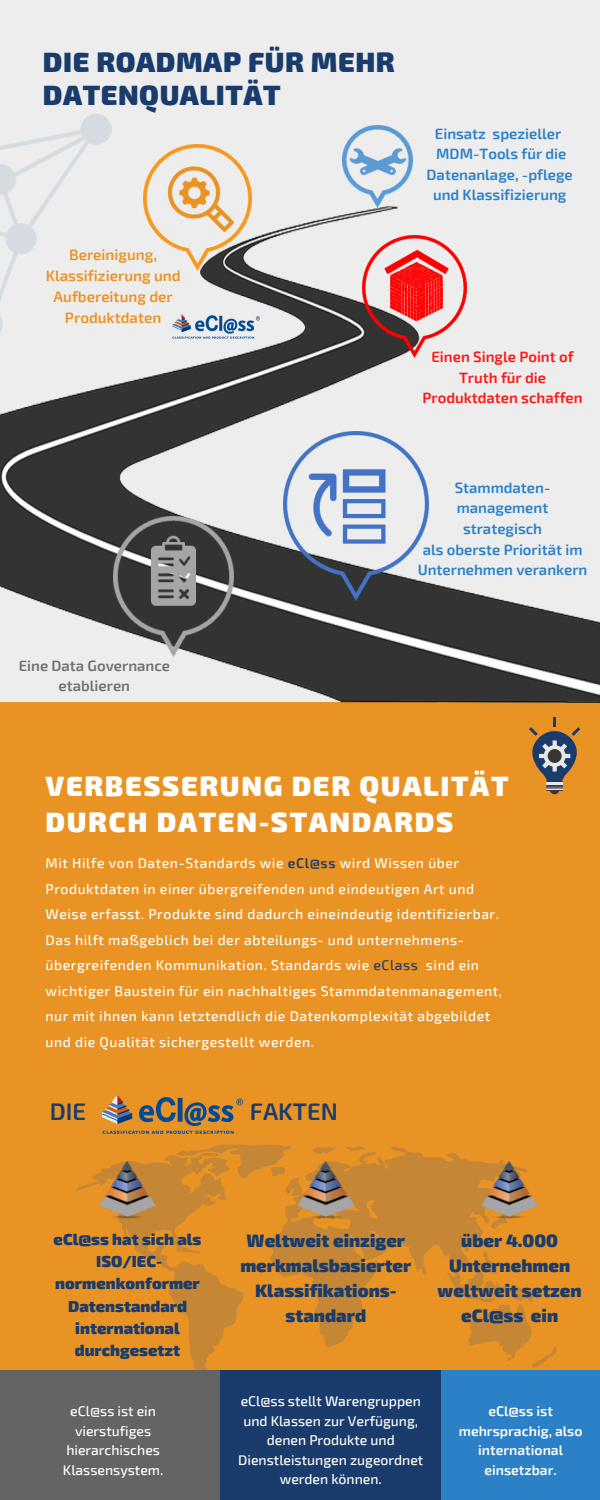
<style>
.page{position:relative;width:600px;height:1500px;background:#fff}
.page>*{position:absolute;margin:0;border:0;box-sizing:border-box;transform-origin:0 0}
.t1{font:900 28px/35.2px "Exo 2";letter-spacing:.06em;color:#fff}
.t2{font:900 28px/33px "Exo 2";letter-spacing:.02em;color:#193c6c}
.t3{font:600 24px "Exo 2";color:#193c6c}
.t4{font:900 18px/25.1px "Exo 2";color:#193c6c;text-align:center}
.t5{font:900 16px/22.2px "Exo 2";color:#193c6c;text-align:center}
.t6{font:600 15.1px/21.2px "Exo 2";color:#ea9325;text-align:center}
.t7{font:600 15px/20.7px "Exo 2";color:#2b80c6;text-align:center}
.t8{font:600 15px/20.4px "Exo 2";color:#ff1616;text-align:center}
.t9{font:600 15px/20.5px "Exo 2";color:#717171;text-align:center}
.t10{font:500 14px/25.5px "Exo 2";letter-spacing:.04em;color:#fff}
.t11{font:500 14px/19.5px "Exo 2";color:#fff;text-align:center}
.t12{font:600 14px/19.6px "Exo 2";color:#fff;text-align:center}
.s1{font-weight:600;color:#193c6c}
.s2{color:#193c6c}
</style>
<div class="page">
<div style="left:0;top:0;width:600px;height:702px;background:#ededed"></div>
<div style="left:0;top:702px;width:600px;height:798px;background:#ea9325"></div>
<img style="left:0;top:187px;width:600px;height:515px">
<img style="left:342px;top:125px;width:71px;height:82px">
<img style="left:362px;top:236px;width:105px;height:121px">
<img style="left:113px;top:516px;width:120px;height:140px">
<img style="left:0;top:114px;width:125px;height:242px">
<img style="left:102px;top:1096px;width:140px;height:38px">
<div style="left:550px;top:784px;width:10px;height:10px;background:#383536;border-radius:50%"></div>
<div style="left:546px;top:781px;width:17px;height:10px;background:#383536"></div>
<svg style="left:529px;top:718px;width:52px;height:72px"></svg>
<div style="left:548px;top:749px;width:14px;height:14px;background:#383536;border-radius:50%"></div>
<img style="left:283px;top:432px;width:145px;height:169px">
<img style="left:172px;top:314px;width:87px;height:25px">
<img style="left:144px;top:144px;width:108px;height:126px">
<div style="left:0;top:1370px;width:220px;height:130px;background:#646464"></div>
<div style="left:221px;top:1370px;width:220px;height:130px;background:#193c6c"></div>
<div style="left:441px;top:1370px;width:159px;height:130px;background:#2b80c6"></div>
<svg style="left:270px;top:1146px;width:249px;height:201px;fill:#c78635"></svg>
<svg style="left:466px;top:1239px;width:91px;height:129px"></svg>
<svg style="left:76px;top:1155px;width:168px;height:228px"></svg>
<svg style="left:173px;top:1144px;width:120px;height:35px"></svg>
<img style="left:298px;top:1162px;width:56px;height:56px">
<img style="left:100px;top:1162px;width:56px;height:56px">
<img style="left:482px;top:1162px;width:56px;height:56px">
<h1 class="t2" style="left:43px;top:44px;width:353px">DIE ROADMAP FÜR MEHR<br>DATENQUALITÄT</h1>
<p class="t6" style="left:46px;top:243px;width:136px">Bereinigung,<br>Klassifizierung und<br>Aufbereitung der<br>Produktdaten</p>
<p class="t7" style="left:427px;top:122px;width:148px">Einsatz spezieller<br>MDM-Tools für die<br>Datenanlage, -pflege und Klassifizierung</p>
<p class="t8" style="left:422px;top:346px;width:162px">Einen Single Point of<br>Truth für die<br>Produktdaten schaffen</p>
<p class="t7" style="left:418px;top:476px;width:171px">Stammdaten&shy;management strategisch<br>als oberste Priorität im<br>Unternehmen verankern</p>
<p class="t9" style="left:19px;top:654px;width:153px">Eine Data Governance etablieren</p>
<h1 class="t1" style="left:46px;top:767px;width:464px">VERBESSERUNG DER QUALITÄT<br>DURCH DATEN-STANDARDS</h1>
<p class="t10" style="left:46px;top:850px;width:458px">Mit Hilfe von Daten-Standards wie <span class="s1">eCl@ss</span> wird Wissen über Produktdaten in einer übergreifenden und eindeutigen Art und Weise erfasst. Produkte sind dadurch eineindeutig identifizierbar.<br>Das hilft maßgeblich bei der abteilungs- und unternehmens&shy;übergreifenden Kommunikation. Standards wie <span class="s2">eClass</span> sind ein wichtiger Baustein für ein nachhaltiges Stammdatenmanagement, nur mit ihnen kann letztendlich die Datenkomplexität abgebildet und die Qualität sichergestellt werden.</p>
<h2 class="t3" style="left:50px;top:1096px;width:38px">DIE</h2>
<h2 class="t3" style="left:250px;top:1096px;width:90px">FAKTEN</h2>
<p class="t5" style="left:54px;top:1227px;width:149px">eCl@ss hat sich als<br>ISO/IEC&shy;normenkonformer<br>Datenstandard international durchgesetzt</p>
<p class="t4" style="left:438px;top:1227px;width:146px">über 4.000<br>Unternehmen weltweit setzen eCl@ss ein</p>
<p class="t4" style="left:240px;top:1227px;width:173px">Weltweit einziger merkmalsbasierter<br>Klassifikations&shy;standard</p>
<p class="t11" style="left:63px;top:1401px;width:102px">eCl@ss ist ein vierstufiges hierarchisches<br>Klassensystem.</p>
<p class="t11" style="left:238px;top:1391px;width:187px">eCl@ss stellt Warengruppen und Klassen zur Verfügung, denen Produkte und<br>Dienstleistungen zugeordnet werden können.</p>
<p class="t12" style="left:459px;top:1401px;width:125px">eCl@ss ist mehrsprachig, also international einsetzbar.</p>
</div>
